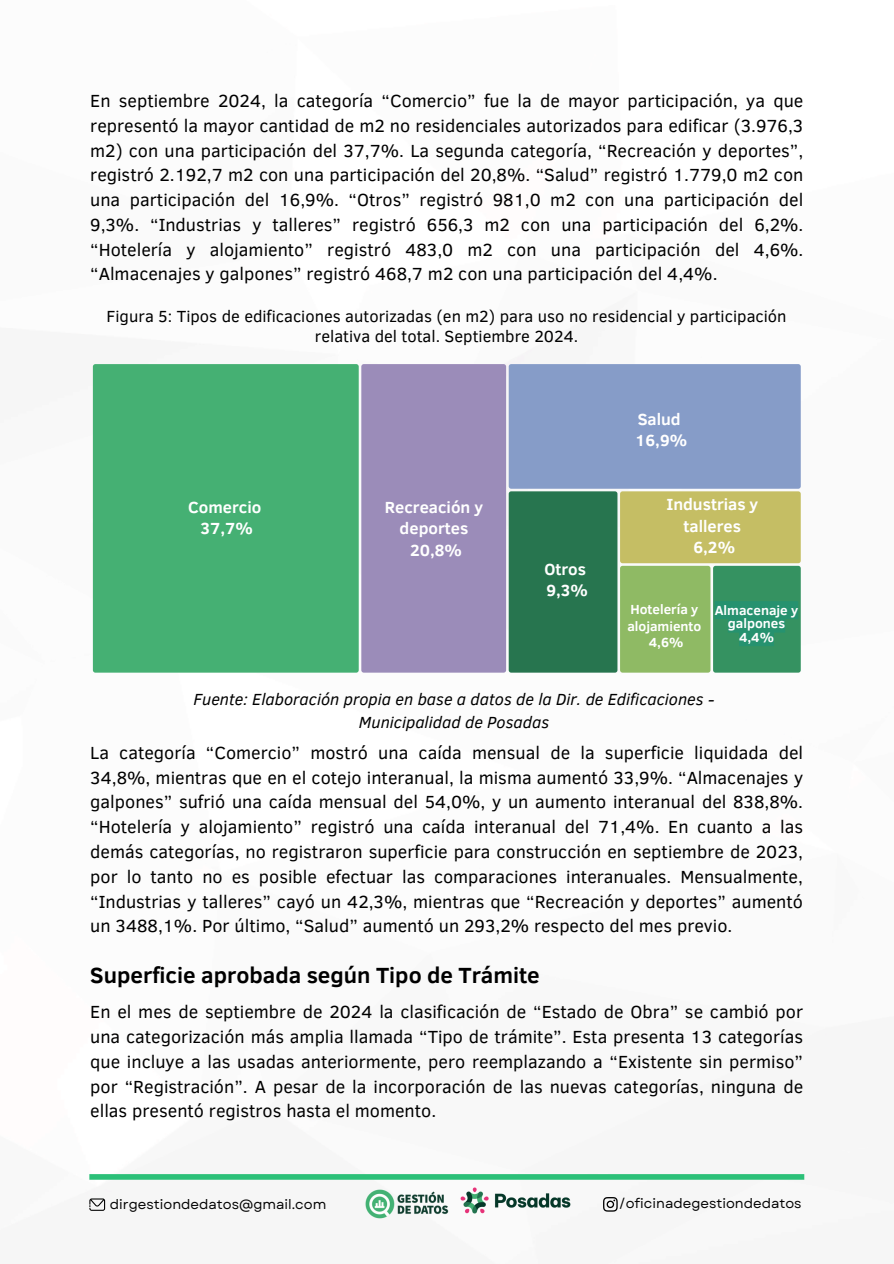
<style>
.page{position:relative;width:894px;height:1264px;background:#fff}
.page>*{position:absolute;margin:0;border:0;box-sizing:border-box;transform-origin:0 0}
.t1{font:700 22.5px "Clear Sans";color:#000}
.t2{font:18px/24.8px "Clear Sans";color:#000;text-align:justify}
.t3{font:16.5px/20.2px "Clear Sans";color:#000;text-align:center}
.t4{font:italic 16.5px/22.5px "Clear Sans";color:#000;text-align:center}
.t5{font:700 16.5px/21.3px "Clear Sans";color:#fff;text-align:center}
.t6{font:13.5px "Garet";color:#020202}
.t7{font:700 13.5px/13.5px "Clear Sans";color:#fff;text-align:center}
</style>
<div class="page">
<div style="left:93px;top:364px;width:265px;height:308px;background:#45b073"></div>
<svg style="left:89px;top:1198px;width:16px;height:12px"></svg>
<svg style="left:603px;top:1197px;width:14px;height:14px"></svg>
<div style="left:89px;top:1174px;width:715px;height:5px;background:#2bc078"></div>
<img style="left:365px;top:1189px;width:84px;height:30px">
<img style="left:460px;top:1187px;width:111px;height:27px">
<div style="left:187px;top:495px;width:75px;height:45px;background:#45b073"></div>
<svg style="left:361px;top:364px;width:439px;height:308px;background:#82979b"></svg>
<h2 class="t2" style="left:90px;top:87px;width:714px">En septiembre 2024, la categoría “Comercio” fue la de mayor participación, ya que representó la mayor cantidad de m2 no residenciales autorizados para edificar (3.976,3 m2) con una participación del 37,7%. La segunda categoría, “Recreación y deportes”, registró 2.192,7 m2 con una participación del 20,8%. “Salud” registró 1.779,0 m2 con una participación del 16,9%. “Otros” registró 981,0 m2 con una participación del 9,3%. “Industrias y talleres” registró 656,3 m2 con una participación del 6,2%. “Hotelería y alojamiento” registró 483,0 m2 con una participación del 4,6%. “Almacenajes y galpones” registró 468,7 m2 con una participación del 4,4%.</h2>
<h4 class="t3" style="left:106px;top:305px;width:681px">Figura 5: Tipos de edificaciones autorizadas (en m2) para uso no residencial y participación relativa del total. Septiembre 2024.</h4>
<h1 class="t5" style="left:188px;top:495px;width:75px">Comercio<br>37,7%</h1>
<p class="t5" style="left:384px;top:495px;width:100px">Recreación y deportes<br>20,8%</p>
<p class="t5" style="left:544px;top:557px;width:45px;text-align:left">Otros<br>9,3%</p>
<p class="t5" style="left:635px;top:407px;width:53px;text-align:left">Salud<br>16,9%</p>
<p class="t5" style="left:666px;top:493px;width:93px">Industrias y talleres<br>6,2%</p>
<h3 class="t7" style="left:627px;top:600px;width:75px;line-height:16.8px">Hotelería y alojamiento<br>4,6%</h3>
<h3 class="t7" style="left:714px;top:602px;width:85px">Almacenaje y galpones<br>4,4%</h3>
<h3 class="t4" style="left:193px;top:687px;width:522px">Fuente: Elaboración propia en base a datos de la Dir. de Edificaciones -<br>Municipalidad de Posadas</h3>
<h2 class="t2" style="left:90px;top:739px;width:714px">La categoría “Comercio” mostró una caída mensual de la superficie liquidada del 34,8%, mientras que en el cotejo interanual, la misma aumentó 33,9%. “Almacenajes y galpones” sufrió una caída mensual del 54,0%, y un aumento interanual del 838,8%. “Hotelería y alojamiento” registró una caída interanual del 71,4%. En cuanto a las demás categorías, no registraron superficie para construcción en septiembre de 2023, por lo tanto no es posible efectuar las comparaciones interanuales. Mensualmente, “Industrias y talleres” cayó un 42,3%, mientras que “Recreación y deportes” aumentó un 3488,1%. Por último, “Salud” aumentó un 293,2% respecto del mes previo.</h2>
<h4 class="t1" style="left:90px;top:958px;width:451px">Superficie aprobada según Tipo de Trámite</h4>
<h3 class="t2" style="left:90px;top:998px;width:714px">En el mes de septiembre de 2024 la clasificación de “Estado de Obra” se cambió por una categorización más amplia llamada “Tipo de trámite”. Esta presenta 13 categorías que incluye a las usadas anteriormente, pero reemplazando a “Existente sin permiso” por “Registración”. A pesar de la incorporación de las nuevas categorías, ninguna de ellas presentó registros hasta el momento.</h3>
<h3 class="t6" style="left:110px;top:1194px;width:218px">dirgestiondedatos@gmail.com</h3>
<h2 class="t6" style="left:618px;top:1193px;width:184px">/oficinadegestiondedatos</h2>
</div>
